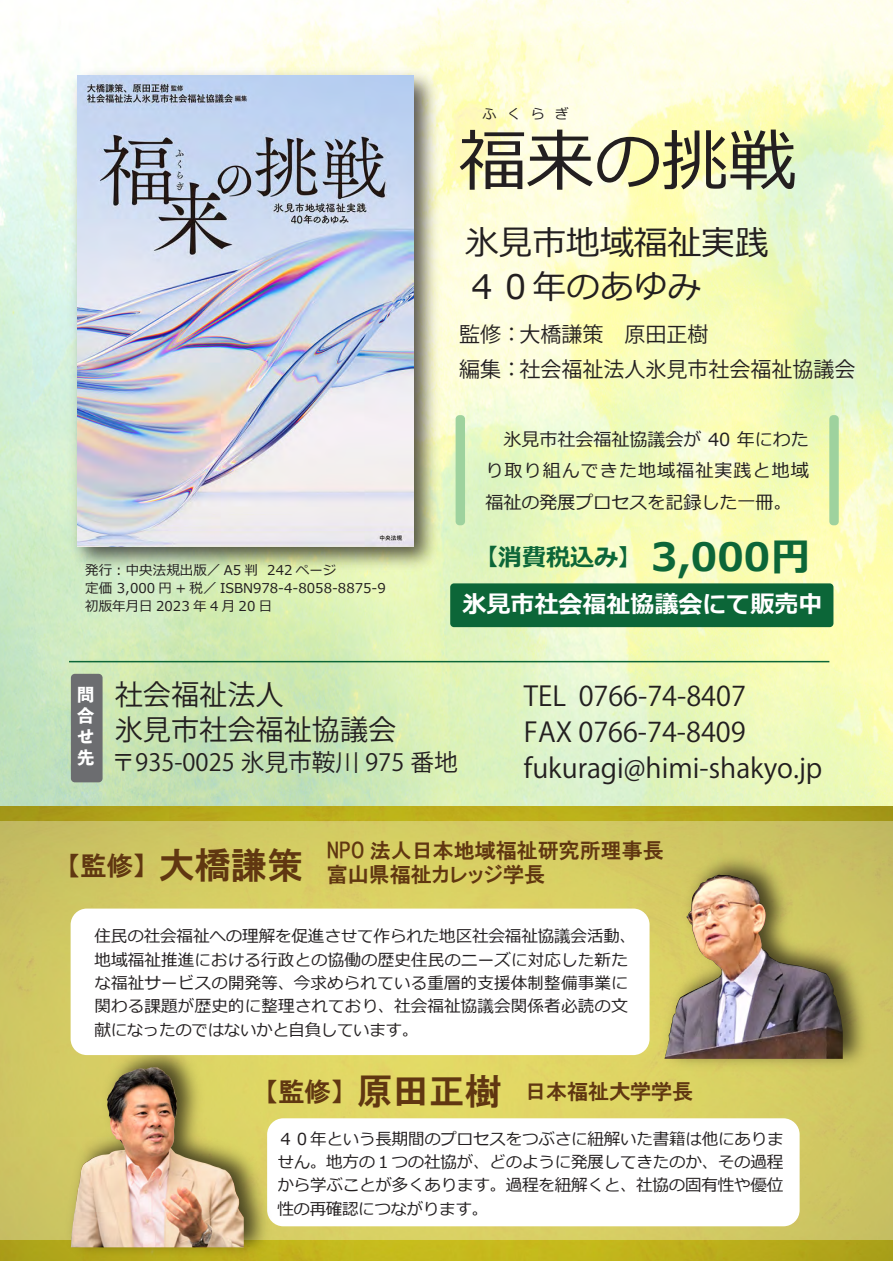
<style>
.page{position:relative;width:893px;height:1263px;background:#fff}
.page>*{position:absolute;margin:0;border:0;box-sizing:border-box;transform-origin:0 0}
.t1{font:67.5px "Meiryo";color:#231f20}
.t2{font:700 39px "Meiryo";color:#0c6638}
.t3{font:33.75px/44.1px "Meiryo";color:#231f20}
.t4{font:28.2px/35.4px "Koz Go Pr 6 N";color:#231f20}
.t5{font:27px/36.3px "Koz Go Pr 6 N";color:#231f20}
.t6{font:26.1px "HGP Gothic E";color:#603711}
.t7{font:700 24px "Meiryo";color:#fff}
.t8{font:700 24px "Meiryo";color:#0c6638}
.t9{font:23.7px "Koz Go Pr 6 N";color:#231f20}
.t10{font:21px/24.3px "HGP Gothic E";color:#603711}
.t11{font:21px/35.4px "Koz Go Pr 6 N";color:#231f20}
.t12{font:18px/31.5px "Meiryo";color:#231f20;text-align:justify}
.t13{font:17.25px/21px "Toppan Bunkyu Midashi Go Std EB";color:#fff;text-align:justify}
.t14{font:16.5px/23.4px "Meiryo";letter-spacing:.005em;color:#231f20;text-align:justify}
.t15{font:13.95px "Meiryo";color:#231f20}
.t16{font:13.5px/18px "Meiryo";color:#231f20}
.s1{font-size:36.15px}
.s2{font-size:26.1px}
</style>
<div class="page">
<img style="left:0;top:0;width:893px;height:806px">
<img style="left:0;top:806px;width:893px;height:455px">
<svg style="left:0;top:821px;width:893px;height:418px;background:#d4cb63"></svg>
<div style="left:267px;top:1118px;width:533px;height:108px;background:#fff;border-radius:16px"></div>
<img style="left:64px;top:62px;width:381px;height:515px">
<img style="left:78px;top:76px;width:336px;height:470px">
<div style="left:456px;top:415px;width:9px;height:110px;background:#9ed29e;border-radius:4px"></div>
<div style="left:829px;top:415px;width:10px;height:110px;background:#9ed29e;border-radius:4px"></div>
<div style="left:450px;top:583px;width:383px;height:44px;background:#0c6638;border-radius:4px"></div>
<img style="left:53px;top:998px;width:225px;height:263px">
<img style="left:71px;top:1067px;width:173px;height:180px">
<div style="left:71px;top:908px;width:578px;height:147px;background:#fff;border-radius:16px"></div>
<img style="left:619px;top:823px;width:271px;height:278px">
<img style="left:664px;top:875px;width:179px;height:184px">
<div style="left:71px;top:674px;width:32px;height:108px;background:#6c6d70;border-radius:4px"></div>
<hr style="left:69px;top:661px;width:760px;height:1px;background:#0c6638">
<p class="t15" style="left:483px;top:104px;width:88px">ふくらぎ</p>
<h1 class="t1" style="left:459px;top:114px;width:339px">福来の挑戦</h1>
<h3 class="t3" style="left:465px;top:222px;width:305px">氷見市地域福祉実践<br>４０年のあゆみ</h3>
<p class="t16" style="left:85px;top:562px;width:302px">発行︓中央法規出版／ A5 判 242 ページ<br>定価 3,000 円 + 税／ ISBN978-4-8058-8875-9初版年月日 2023 年 4 月 20 日</p>
<p class="t11" style="left:459px;top:317px;width:398px">監修：大橋謙策　原田正樹<br>編集：社会福祉法人氷見市社会福祉協議会</p>
<p class="t12" style="left:485px;top:424px;width:325px">　氷見市社会福祉協議会が 40 年にわたり取り組んできた地域福祉実践と地域福祉の発展プロセスを記録した一冊。</p>
<h3 class="t8" style="left:474px;top:541px;width:169px">【消費税込み】</h3>
<h3 class="t7" style="left:462px;top:587px;width:361px">氷見市社会福祉協議会にて販売中</h3>
<h2 class="t2" style="left:651px;top:529px;width:161px">3,000円</h2>
<p class="t13" style="left:77px;top:683px;width:19px">問合せ先</p>
<h3 class="t4" style="left:115px;top:677px;width:283px">社会福祉法人<br>氷見市社会福祉協議会</h3>
<h3 class="t9" style="left:112px;top:749px;width:348px">〒935-0025 氷見市鞍川 975 番地</h3>
<h3 class="t5" style="left:524px;top:678px;width:300px">TEL 0766-74-8407<br>FAX 0766-74-8409 fukuragi@himi-shakyo.jp</h3>
<h3 class="t6" style="left:68px;top:852px;width:237px">【監修】<span class="s1">大橋謙策</span></h3>
<p class="t10" style="left:327px;top:838px;width:338px">NPO 法人日本地域福祉研究所理事長富山県福祉カレッジ学長</p>
<p class="t14" style="left:94px;top:925px;width:543px;text-align:left">住民の社会福祉への理解を促進させて作られた地区社会福祉協議会活動、地域福祉推進における行政との協働の歴史住民のニーズに対応した新たな福祉サービスの開発等、今求められている重層的支援体制整備事業に関わる課題が歴史的に整理されており、社会福祉協議会関係者必読の文献になったのではないかと自負しています。</p>
<p class="t10" style="left:265px;top:1079px;width:429px"><span class="s2">【監修】</span><span class="s1">原田正樹</span> 日本福祉大学学長</p>
<p class="t14" style="left:277px;top:1128px;width:508px">４０年という長期間のプロセスをつぶさに紐解いた書籍は他にありません。地方の１つの社協が、どのように発展してきたのか、その過程から学ぶことが多くあります。過程を紐解くと、社協の固有性や優位性の再確認につながります。</p>
</div>
